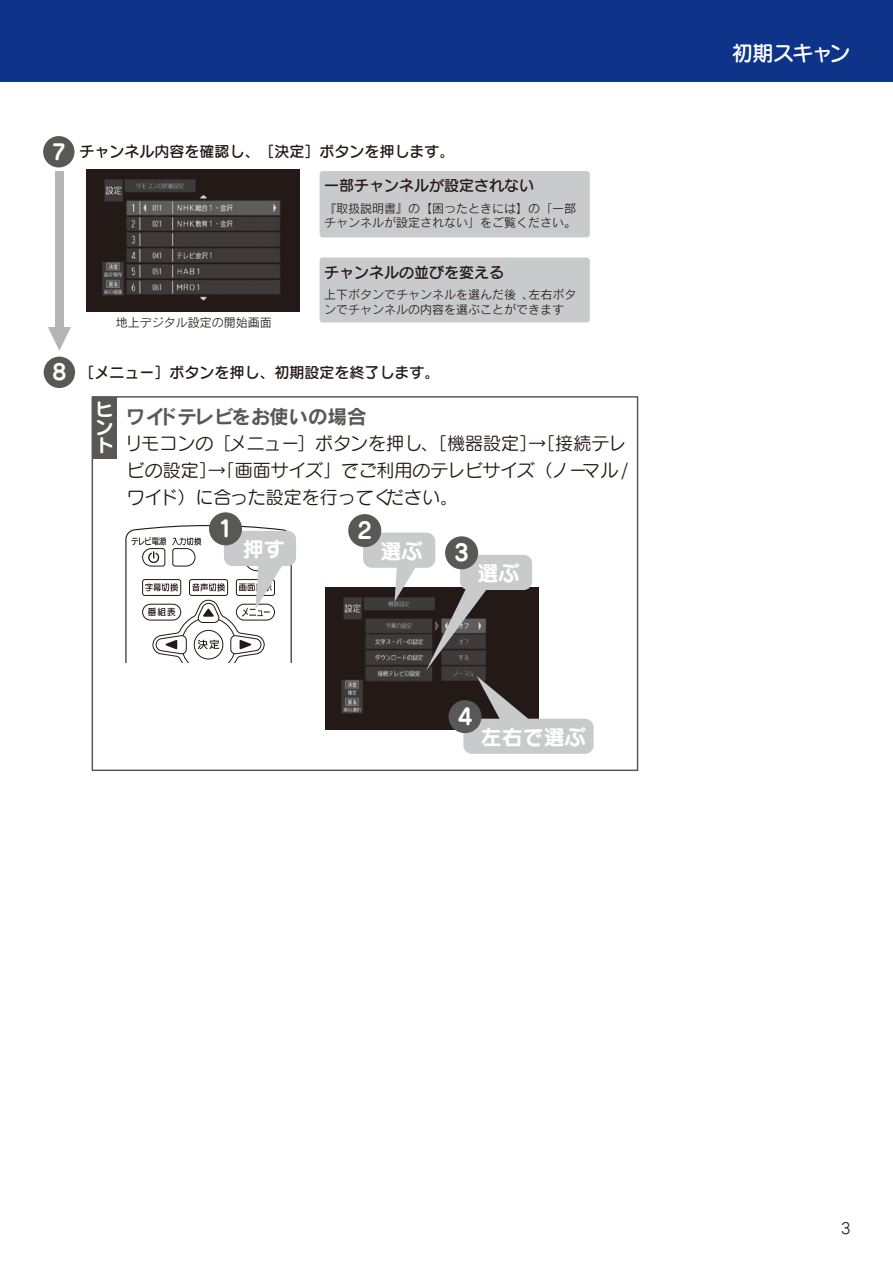
<style>
.page{position:relative;width:893px;height:1263px;background:#fff}
.page>*{position:absolute;margin:0;border:0;box-sizing:border-box;transform-origin:0 0}
.t1{font:22.5px "Seurat Pro B";color:#fff}
.t2{font:21.45px "Seurat Pro B";color:#fff}
.t3{font:21px "Seurat Pro B";color:#fff}
.t4{font:21px "Seurat Pro DB";letter-spacing:-.065em;color:#fff}
.t5{font:19.5px "Rodin Pro B";color:#595857}
.t6{font:18px/27px "Seurat Pro M";color:#231916;text-align:justify}
.t7{font:18px/17.9px "Seurat Pro B";color:#fff;text-align:justify}
.t8{font:15px "Seurat Pro DB";color:#231916}
.t9{font:15px "Seurat Pro M";color:#231916}
.t10{font:12px/14.4px "Rodin Pro M";color:#231916}
</style>
<div class="page">
<div style="left:0;top:0;width:893px;height:82px;background:#0d3488"></div>
<img style="left:86px;top:170px;width:213px;height:141px">
<div style="left:55px;top:172px;width:9px;height:162px;background:#b5b5b6"></div>
<svg style="left:48px;top:327px;width:23px;height:24px"></svg>
<div style="left:320px;top:258px;width:270px;height:64px;background:#c9cacb;border-radius:3px"></div>
<div style="left:320px;top:171px;width:270px;height:66px;background:#c9cacb;border-radius:3px"></div>
<div style="left:92px;top:396px;width:546px;height:375px;background:#fff;border:2px solid #595857"></div>
<div style="left:92px;top:397px;width:24px;height:61px;background:#595857"></div>
<img style="left:326px;top:588px;width:212px;height:142px">
<svg style="left:126px;top:525px;width:167px;height:138px"></svg>
<div style="left:224px;top:531px;width:72px;height:35px;background:#c9cacb;border-radius:9px"></div>
<div style="left:209px;top:512px;width:33px;height:33px;background:#595857;border-radius:50%"></div>
<div style="left:363px;top:533px;width:72px;height:35px;background:#c9cacb;border-radius:9px"></div>
<div style="left:348px;top:514px;width:33px;height:33px;background:#595857;border-radius:50%"></div>
<svg style="left:445px;top:536px;width:33px;height:33px"></svg>
<svg style="left:394px;top:540px;width:143px;height:186px;background:#635d5c"></svg>
<div style="left:463px;top:719px;width:131px;height:35px;background:#c9cacb;border-radius:9px"></div>
<div style="left:448px;top:700px;width:33px;height:33px;background:#595857;border-radius:50%"></div>
<div style="left:43px;top:136px;width:32px;height:31px;background:#595857;border-radius:50%"></div>
<div style="left:44px;top:357px;width:31px;height:31px;background:#595857;border-radius:50%"></div>
<h2 class="t2" style="left:52px;top:137px;width:15px">7</h2>
<p class="t8" style="left:80px;top:142px;width:376px">チャンネル内容を確認し、［決定］ボタンを押します。</p>
<p class="t8" style="left:324px;top:176px;width:212px">一部チャンネルが設定されない</p>
<p class="t10" style="left:324px;top:201px;width:254px">『取扱説明書』の【困ったときには】の「一部チャンネルが設定されない」をご覧ください。</p>
<p class="t10" style="left:575px;top:199px;width:13px">。</p>
<h2 class="t2" style="left:52px;top:357px;width:15px">8</h2>
<p class="t10" style="left:116px;top:314px;width:157px">地上デジタル設定の開始画面</p>
<p class="t8" style="left:324px;top:262px;width:182px">チャンネルの並びを変える</p>
<p class="t10" style="left:324px;top:287px;width:254px">上下ボタンでチャンネルを選んだ後、左右ボタンでチャンネルの内容を選ぶことができます</p>
<p class="t8" style="left:80px;top:362px;width:361px">［メニュー］ボタンを押し、初期設定を終了します。</p>
<h3 class="t7" style="left:95px;top:399px;width:18px">ヒント</h3>
<h3 class="t5" style="left:126px;top:403px;width:242px">ワイドテレビをお使いの場合</h3>
<h3 class="t6" style="left:125px;top:429px;width:505px">リモコンの［メニュー］ボタンを押し、［機器設定］→［接続テレビの設定］→「画面サイズ」でご利用のテレビサイズ（ノーマル /ワイド）に合った設定を行ってください。</h3>
<h3 class="t3" style="left:243px;top:534px;width:43px">押す</h3>
<h1 class="t1" style="left:218px;top:513px;width:16px">1</h1>
<h1 class="t1" style="left:357px;top:515px;width:16px">2</h1>
<h3 class="t3" style="left:381px;top:536px;width:43px">選ぶ</h3>
<h1 class="t1" style="left:454px;top:537px;width:16px">3</h1>
<h3 class="t3" style="left:477px;top:558px;width:43px">選ぶ</h3>
<h1 class="t1" style="left:458px;top:701px;width:16px">4</h1>
<h3 class="t3" style="left:481px;top:722px;width:106px">左右で選ぶ</h3>
<h3 class="t4" style="left:732px;top:39px;width:120px">初期スキャン</h3>
<p class="t9" style="left:841px;top:1218px;width:11px">3</p>
</div>
